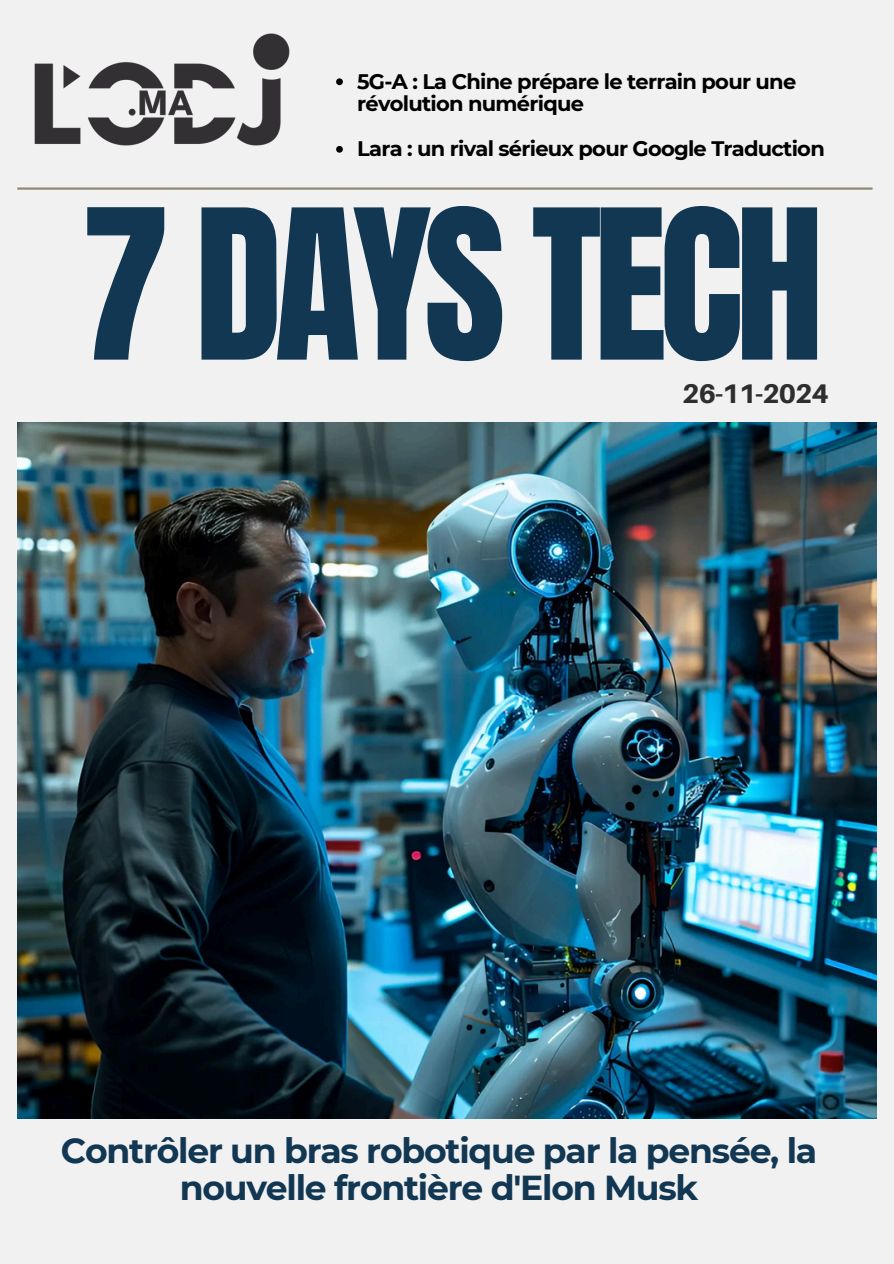
<style>
.page{position:relative;width:894px;height:1264px;background:#fff}
.page>*{position:absolute;margin:0;border:0;box-sizing:border-box;transform-origin:0 0}
.t1{font:177.15px "Anton";letter-spacing:-.045em;color:#123753}
.t2{font:700 34.5px/37.2px "Montserrat";letter-spacing:-.035em;color:#123753;text-align:center}
.t3{font:800 27px "Aileron";letter-spacing:-.035em;color:#2e2e2e}
.t4{font:700 21px/22.5px "Montserrat";letter-spacing:-.035em;color:#000}
</style>
<div class="page">
<div style="left:0;top:0;width:893px;height:1263px;background:#f1f1f1"></div>
<img style="left:17px;top:423px;width:859px;height:695px">
<hr style="left:17px;top:187px;width:855px;height:3px;background:#908a71">
<img style="left:34px;top:33px;width:256px;height:113px">
<svg style="left:336px;top:78px;width:7px;height:7px"></svg>
<svg style="left:336px;top:146px;width:7px;height:7px"></svg>
<img style="left:34px;top:845px;width:843px;height:274px">
<h3 class="t4" style="left:357px;top:70px;width:440px">5G-A : La Chine prépare le terrain pour une révolution numérique</h3>
<h2 class="t4" style="left:357px;top:137px;width:469px">Lara : un rival sérieux pour Google Traduction</h2>
<p class="t1" style="left:81px;top:158px;width:743px">7 DAYS TECH</p>
<p class="t3" style="left:682px;top:377px;width:148px">26-11-2024</p>
<h1 class="t2" style="left:61px;top:1131px;width:757px">Contrôler un bras robotique par la pensée, la nouvelle frontière d'Elon Musk</h1>
</div>
